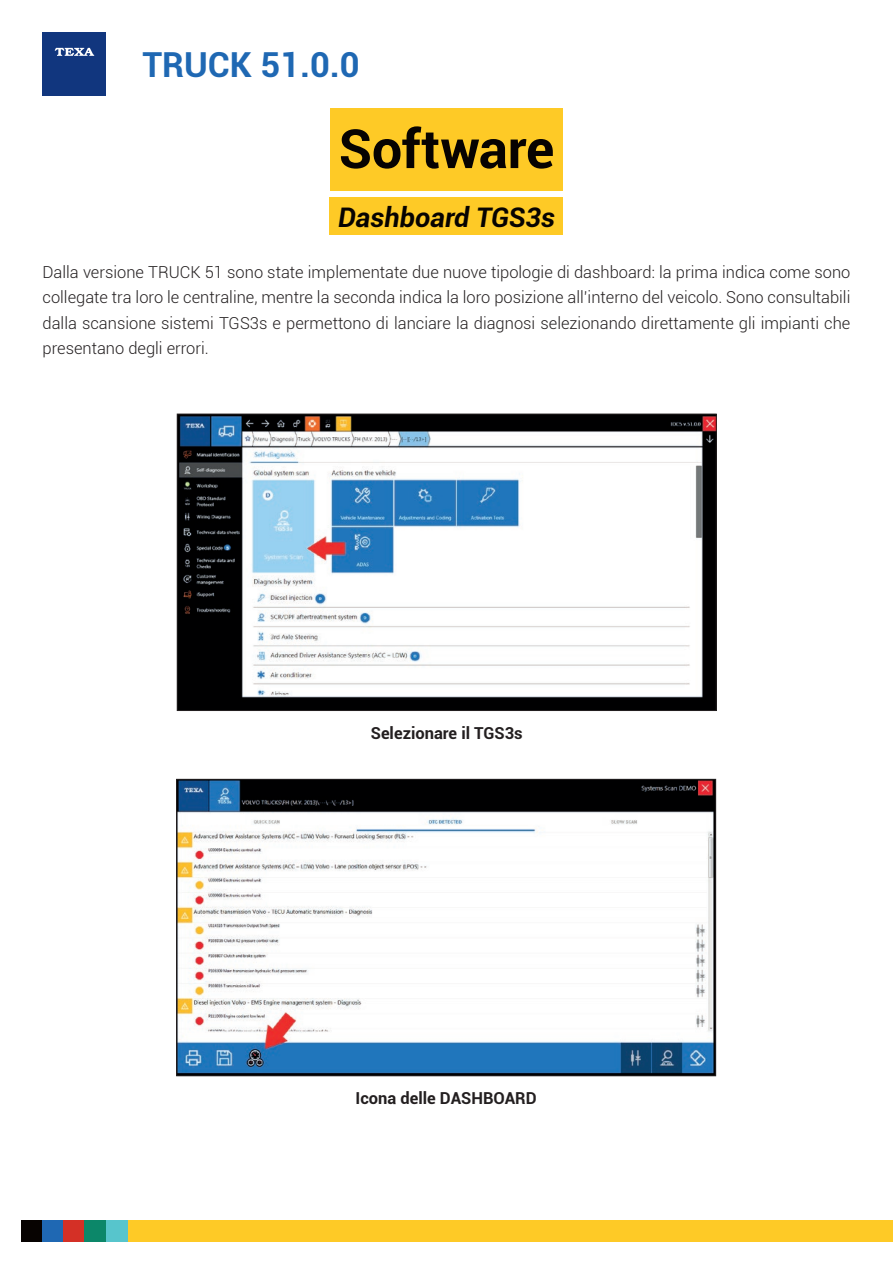
<style>
.page{position:relative;width:893px;height:1263px;background:#fff}
.page>*{position:absolute;margin:0;border:0;box-sizing:border-box;transform-origin:0 0}
.t1{font:700 54px "Roboto";letter-spacing:-.005em;color:#070301}
.t2{font:700 34.5px "Roboto";color:#1f68b3}
.t3{font:italic 700 27px "Roboto";color:#070301}
.t4{font:300 16.5px/25.5px "Roboto";color:#231f20;text-align:justify}
.t5{font:700 16.5px "Roboto";color:#231f20}
</style>
<div class="page">
<div style="left:43px;top:32px;width:63px;height:64px;background:#11367e"></div>
<svg style="left:55px;top:48px;width:39px;height:8px"></svg>
<div style="left:127px;top:1220px;width:766px;height:22px;background:#feca26"></div>
<div style="left:21px;top:1220px;width:21px;height:22px;background:#070301"></div>
<div style="left:42px;top:1220px;width:21px;height:22px;background:#1f68b3"></div>
<div style="left:63px;top:1220px;width:22px;height:22px;background:#d43026"></div>
<div style="left:85px;top:1220px;width:21px;height:22px;background:#0c8769"></div>
<div style="left:106px;top:1220px;width:21px;height:22px;background:#57c5cc"></div>
<div style="left:330px;top:108px;width:233px;height:82px;background:#feca26"></div>
<div style="left:330px;top:198px;width:233px;height:37px;background:#feca26"></div>
<img style="left:179px;top:416px;width:535px;height:293px">
<div style="left:177px;top:414px;width:539px;height:297px;border:1px solid #231f20"></div>
<img style="left:178px;top:781px;width:536px;height:293px">
<div style="left:176px;top:779px;width:540px;height:297px;border:1px solid #231f20"></div>
<h2 class="t2" style="left:142px;top:40px;width:219px">TRUCK 51.0.0</h2>
<h1 class="t1" style="left:339px;top:111px;width:217px">Software</h1>
<h3 class="t3" style="left:338px;top:198px;width:218px">Dashboard TGS3s</h3>
<p class="t4" style="left:43px;top:258px;width:809px">Dalla versione TRUCK 51 sono state implementate due nuove tipologie di dashboard: la prima indica come sono collegate tra loro le centraline, mentre la seconda indica la loro posizione all’interno del veicolo. Sono consultabili dalla scansione sistemi TGS3s e permettono di lanciare la diagnosi selezionando direttamente gli impianti che presentano degli errori.</p>
<p class="t5" style="left:371px;top:721px;width:153px">Selezionare il TGS3s</p>
<p class="t5" style="left:356px;top:1086px;width:183px">Icona delle DASHBOARD</p>
</div>
